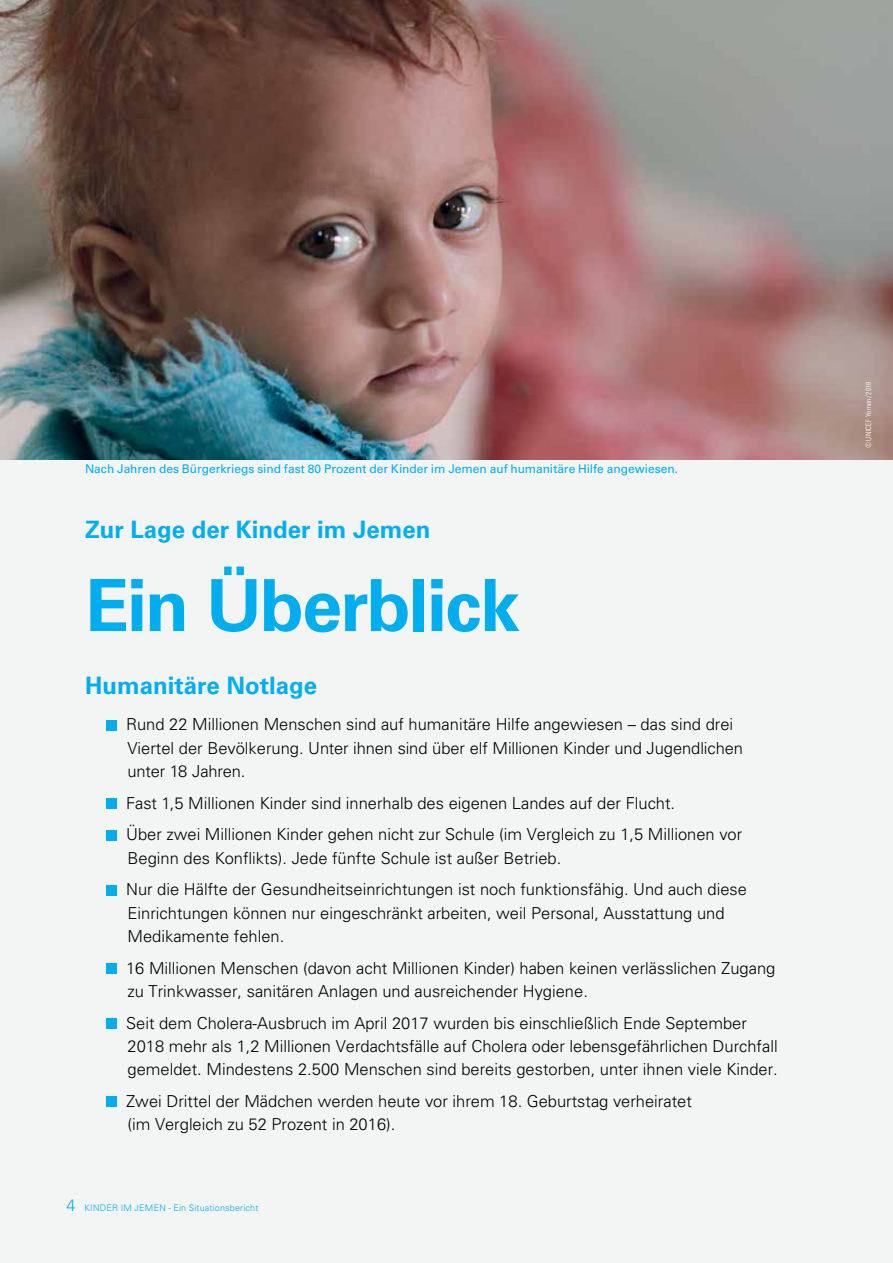
<style>
.page{position:relative;width:893px;height:1263px;background:#f3f4f4}
.page>*{position:absolute;margin:0;border:0;box-sizing:border-box;transform-origin:0 0}
.t1{font:700 72px "Univers LT Std";letter-spacing:-.025em;color:#00aeef}
.t2{font:700 24px "Univers LT Std";color:#00aeef}
.t3{font:300 16.5px/23.2px "Univers LT Std";color:#000}
.t4{font:12px "Univers LT Std";color:#00aeef}
.t5{font:300 9px "Univers LT Std";letter-spacing:.02em;color:#00aeef}
.t6{font:300 condensed 7.5px "Univers LT Std";letter-spacing:.025em;color:#fff}
.s1{font-size:16.5px}
</style>
<div class="page">
<img style="left:0;top:0;width:893px;height:459px">
<div style="left:106px;top:720px;width:11px;height:10px;background:#00aeef"></div>
<div style="left:106px;top:798px;width:11px;height:11px;background:#00aeef"></div>
<div style="left:106px;top:830px;width:11px;height:10px;background:#00aeef"></div>
<div style="left:106px;top:885px;width:11px;height:10px;background:#00aeef"></div>
<div style="left:106px;top:963px;width:11px;height:11px;background:#00aeef"></div>
<div style="left:106px;top:1018px;width:11px;height:11px;background:#00aeef"></div>
<div style="left:106px;top:1096px;width:11px;height:11px;background:#00aeef"></div>
<p class="t4" style="left:85px;top:461px;width:594px">Nach Jahren des Bürgerkriegs sind fast 80 Prozent der Kinder im Jemen auf humanitäre Hilfe angewiesen.</p>
<h2 class="t2" style="left:85px;top:515px;width:347px">Zur Lage der Kinder im Jemen</h2>
<h1 class="t1" style="left:85px;top:563px;width:437px">Ein Überblick</h1>
<h2 class="t2" style="left:85px;top:672px;width:234px">Humanitäre Notlage</h2>
<p class="t3" style="left:126px;top:713px;width:618px">Rund 22 Millionen Menschen sind auf humanitäre Hilfe angewiesen – das sind drei<br>Viertel der Bevölkerung. Unter ihnen sind über elf Millionen Kinder und Jugendlichen unter 18 Jahren.</p>
<p class="t3" style="left:126px;top:787px;width:618px;line-height:31.8px">Fast 1,5 Millionen Kinder sind innerhalb des eigenen Landes auf der Flucht.<br>Über zwei Millionen Kinder gehen nicht zur Schule (im Vergleich zu 1,5 Millionen vor</p>
<p class="t3" style="left:126px;top:842px;width:622px;line-height:31.8px">Beginn des Konflikts). Jede fünfte Schule ist außer Betrieb.<br>Nur die Hälfte der Gesundheitseinrichtungen ist noch funktionsfähig. Und auch diese</p>
<p class="t3" style="left:128px;top:901px;width:598px">Einrichtungen können nur eingeschränkt arbeiten, weil Personal, Ausstattung und<br>Medikamente fehlen.</p>
<p class="t3" style="left:126px;top:956px;width:651px">16 Millionen Menschen (davon acht Millionen Kinder) haben keinen verlässlichen Zugang zu Trinkwasser, sanitären Anlagen und ausreichender Hygiene.</p>
<p class="t3" style="left:126px;top:1011px;width:653px">Seit dem Cholera-Ausbruch im April 2017 wurden bis einschließlich Ende September<br>2018 mehr als 1,2 Millionen Verdachtsfälle auf Cholera oder lebensgefährlichen Durchfall gemeldet. Mindestens 2.500 Menschen sind bereits gestorben, unter ihnen viele Kinder.</p>
<p class="t3" style="left:126px;top:1089px;width:567px">Zwei Drittel der Mädchen werden heute vor ihrem 18. Geburtstag verheiratet (im Vergleich zu 52 Prozent in 2016).</p>
<p class="t5" style="left:67px;top:1202px;width:193px"><span class="s1">4</span> KINDER IM JEMEN - Ein Situationsbericht</p>
<p class="t6" style="left:864px;top:448px;width:68px;rotate:-90deg">© UNICEF Yemen/2018</p>
</div>
